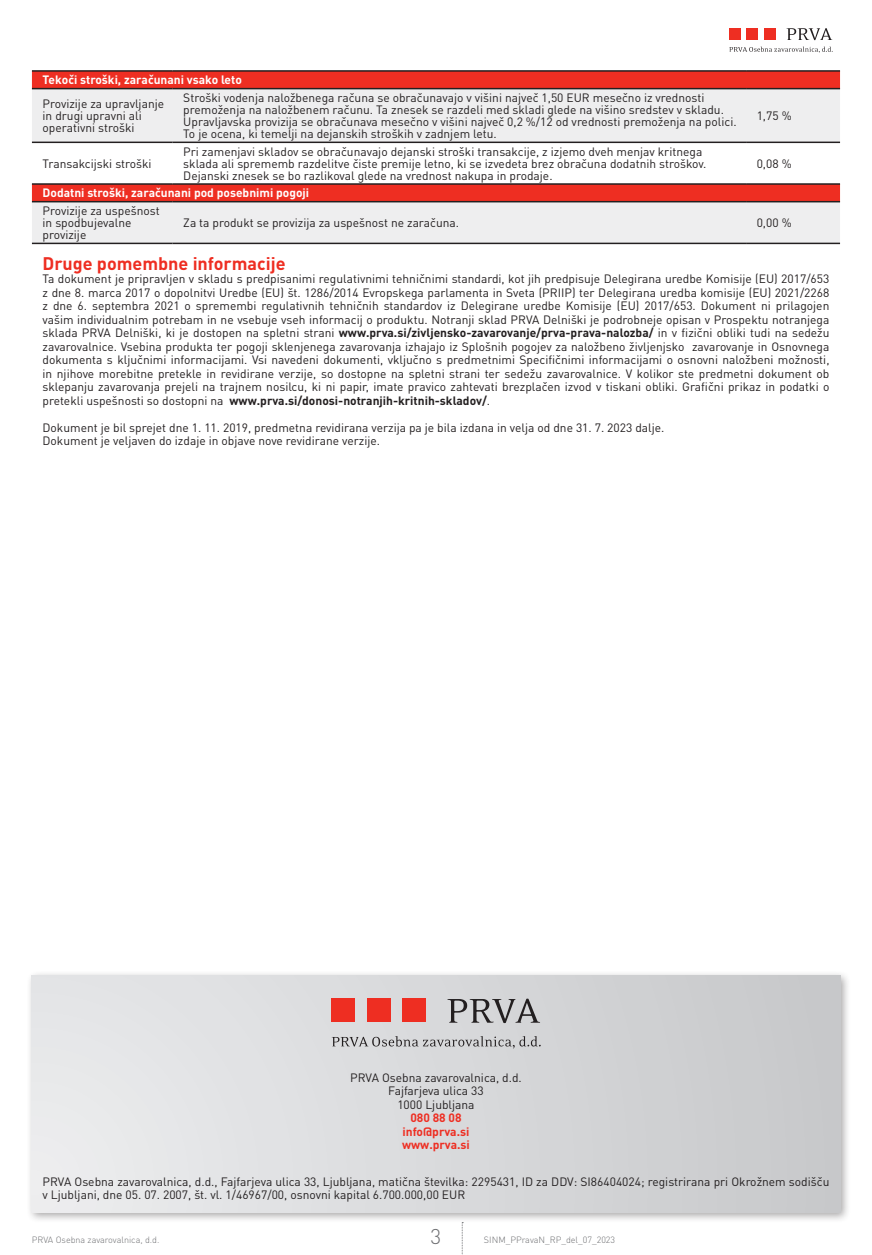
<style>
.page{position:relative;width:872px;height:1255px;background:#fff}
.page>*{position:absolute;margin:0;border:0;box-sizing:border-box;transform-origin:0 0}
.t1{font:300 21px "DIN Pro";color:#6c6d70}
.t2{font:700 18px "DIN Pro";color:#ee2e22}
.t3{font:12px/13.5px "DIN Pro";color:#231f20}
.t4{font:700 12px "DIN Pro";color:#fff}
.t5{font:700 12px/13.5px "DIN Pro";color:#ee2e22;text-align:center}
.t6{font:300 9px "DIN Pro";color:#6c6d70}
.s1{font-weight:700}
</style>
<div class="page">
<svg style="left:462px;top:1223px;width:1px;height:32px"></svg>
<div style="left:729px;top:28px;width:11px;height:12px;background:#ee2e22"></div>
<div style="left:746px;top:28px;width:12px;height:12px;background:#ee2e22"></div>
<div style="left:764px;top:28px;width:11px;height:12px;background:#ee2e22"></div>
<svg style="left:786px;top:28px;width:46px;height:12px"></svg>
<svg style="left:729px;top:47px;width:103px;height:6px"></svg>
<div style="left:32px;top:72px;width:808px;height:16px;background:#ee2e22"></div>
<svg style="left:32px;top:89px;width:808px;height:154px;background:#eacfce"></svg>
<svg style="left:32px;top:143px;width:808px;height:40px"></svg>
<hr style="left:32px;top:70px;width:141px;height:2px;background:#231f20">
<hr style="left:173px;top:70px;width:573px;height:2px;background:#231f20">
<hr style="left:746px;top:70px;width:94px;height:2px;background:#231f20">
<hr style="left:32px;top:88px;width:141px;height:1px;background:#231f20">
<hr style="left:173px;top:88px;width:573px;height:1px;background:#231f20">
<hr style="left:746px;top:88px;width:94px;height:1px;background:#231f20">
<hr style="left:32px;top:142px;width:141px;height:1px;background:#231f20">
<hr style="left:173px;top:142px;width:573px;height:1px;background:#231f20">
<hr style="left:746px;top:142px;width:94px;height:1px;background:#231f20">
<hr style="left:32px;top:183px;width:141px;height:2px;background:#231f20">
<hr style="left:173px;top:183px;width:573px;height:2px;background:#231f20">
<hr style="left:746px;top:183px;width:94px;height:2px;background:#231f20">
<hr style="left:32px;top:201px;width:141px;height:1px;background:#231f20">
<hr style="left:173px;top:201px;width:573px;height:1px;background:#231f20">
<hr style="left:746px;top:201px;width:94px;height:1px;background:#231f20">
<hr style="left:32px;top:243px;width:141px;height:1px;background:#231f20">
<hr style="left:173px;top:243px;width:573px;height:1px;background:#231f20">
<hr style="left:746px;top:243px;width:94px;height:1px;background:#231f20">
<div style="left:27px;top:969px;width:824px;height:254px;background:#231f20;opacity:.4"></div>
<div style="left:32px;top:975px;width:808px;height:237px;background:linear-gradient(to right,#eaebed,#c7c8ca)"></div>
<div style="left:331px;top:998px;width:24px;height:24px;background:#ee2e22"></div>
<div style="left:367px;top:998px;width:23px;height:24px;background:#ee2e22"></div>
<div style="left:402px;top:998px;width:24px;height:24px;background:#ee2e22"></div>
<svg style="left:447px;top:998px;width:93px;height:25px;background:#a4a3a5"></svg>
<svg style="left:332px;top:1036px;width:209px;height:12px;background:#b6b6b8"></svg>
<p class="t4" style="left:43px;top:72px;width:201px">Tekoči stroški, zaračunani vsako leto</p>
<p class="t3" style="left:43px;top:97px;width:123px;line-height:12px">Provizije za upravljanje in drugi upravni ali operativni stroški</p>
<p class="t3" style="left:183px;top:91px;width:555px;line-height:12px">Stroški vodenja naložbenega računa se obračunavajo v višini največ 1,50 EUR mesečno iz vrednosti premoženja na naložbenem računu. Ta znesek se razdeli med skladi glede na višino sredstev v skladu.<br>Upravljavska provizija se obračunava mesečno v višini največ 0,2 %/12 od vrednosti premoženja na polici.<br>To je ocena, ki temelji na dejanskih stroških v zadnjem letu.</p>
<p class="t3" style="left:43px;top:156px;width:110px">Transakcijski stroški</p>
<p class="t3" style="left:183px;top:145px;width:524px;line-height:12px">Pri zamenjavi skladov se obračunavajo dejanski stroški transakcije, z izjemo dveh menjav kritnega sklada ali sprememb razdelitve čiste premije letno, ki se izvedeta brez obračuna dodatnih stroškov.<br>Dejanski znesek se bo razlikoval glede na vrednost nakupa in prodaje.</p>
<p class="t3" style="left:756px;top:108px;width:36px">1,75 %</p>
<p class="t3" style="left:756px;top:156px;width:36px">0,08 %</p>
<p class="t4" style="left:43px;top:185px;width:268px">Dodatni stroški, zaračunani pod posebnimi pogoji</p>
<p class="t3" style="left:43px;top:204px;width:119px;line-height:12px">Provizije za uspešnost in spodbujevalne provizije</p>
<p class="t3" style="left:183px;top:215px;width:277px">Za ta produkt se provizija za uspešnost ne zaračuna.</p>
<p class="t3" style="left:756px;top:215px;width:36px">0,00 %</p>
<h2 class="t2" style="left:43px;top:251px;width:244px">Druge pomembne informacije</h2>
<p class="t3" style="left:43px;top:271px;width:788px;text-align:justify">Ta dokument je pripravljen v skladu s predpisanimi regulativnimi tehničnimi standardi, kot jih predpisuje Delegirana uredbe Komisije (EU) 2017/653 z dne 8. marca 2017 o dopolnitvi Uredbe (EU) št. 1286/2014 Evropskega parlamenta in Sveta (PRIIP) ter Delegirana uredba komisije (EU) 2021/2268 z dne 6. septembra 2021 o spremembi regulativnih tehničnih standardov iz Delegirane uredbe Komisije (EU) 2017/653. Dokument ni prilagojen vašim individualnim potrebam in ne vsebuje vseh informacij o produktu. Notranji sklad PRVA Delniški je podrobneje opisan v Prospektu notranjega sklada PRVA Delniški, ki je dostopen na spletni strani <span class="s1">www.prva.si/zivljensko-zavarovanje/prva-prava-nalozba/</span> in v fizični obliki tudi na sedežu zavarovalnice. Vsebina produkta ter pogoji sklenjenega zavarovanja izhajajo iz Splošnih pogojev za naložbeno življenjsko zavarovanje in Osnovnega dokumenta s ključnimi informacijami. Vsi navedeni dokumenti, vključno s predmetnimi Specifičnimi informacijami o osnovni naložbeni možnosti, in njihove morebitne pretekle in revidirane verzije, so dostopne na spletni strani ter sedežu zavarovalnice. V kolikor ste predmetni dokument ob sklepanju zavarovanja prejeli na trajnem nosilcu, ki ni papir, imate pravico zahtevati brezplačen izvod v tiskani obliki. Grafični prikaz in podatki o pretekli uspešnosti so dostopni na <span class="s1">www.prva.si/donosi-notranjih-kritnih-skladov/</span>.</p>
<p class="t3" style="left:43px;top:420px;width:623px">Dokument je bil sprejet dne 1. 11. 2019, predmetna revidirana verzija pa je bila izdana in velja od dne 31. 7. 2023 dalje.<br>Dokument je veljaven do izdaje in objave nove revidirane verzije.</p>
<p class="t3" style="left:350px;top:1069px;width:173px;text-align:center">PRVA Osebna zavarovalnica, d.d.<br>Fajfarjeva ulica 33<br>1000 Ljubljana</p>
<p class="t5" style="left:402px;top:1110px;width:69px">080 88 08 info@prva.si www.prva.si</p>
<p class="t3" style="left:43px;top:1173px;width:788px">PRVA Osebna zavarovalnica, d.d., Fajfarjeva ulica 33, Ljubljana, matična številka: 2295431, ID za DDV: SI86404024; registrirana pri Okrožnem sodišču v Ljubljani, dne 05. 07. 2007, št. vl. 1/46967/00, osnovni kapital 6.700.000,00 EUR</p>
<p class="t6" style="left:32px;top:1233px;width:129px">PRVA Osebna zavarovalnica, d.d.</p>
<h1 class="t1" style="left:430px;top:1221px;width:12px">3</h1>
<p class="t6" style="left:484px;top:1233px;width:133px">SINM_PPravaN_RP_del_07_2023</p>
</div>
